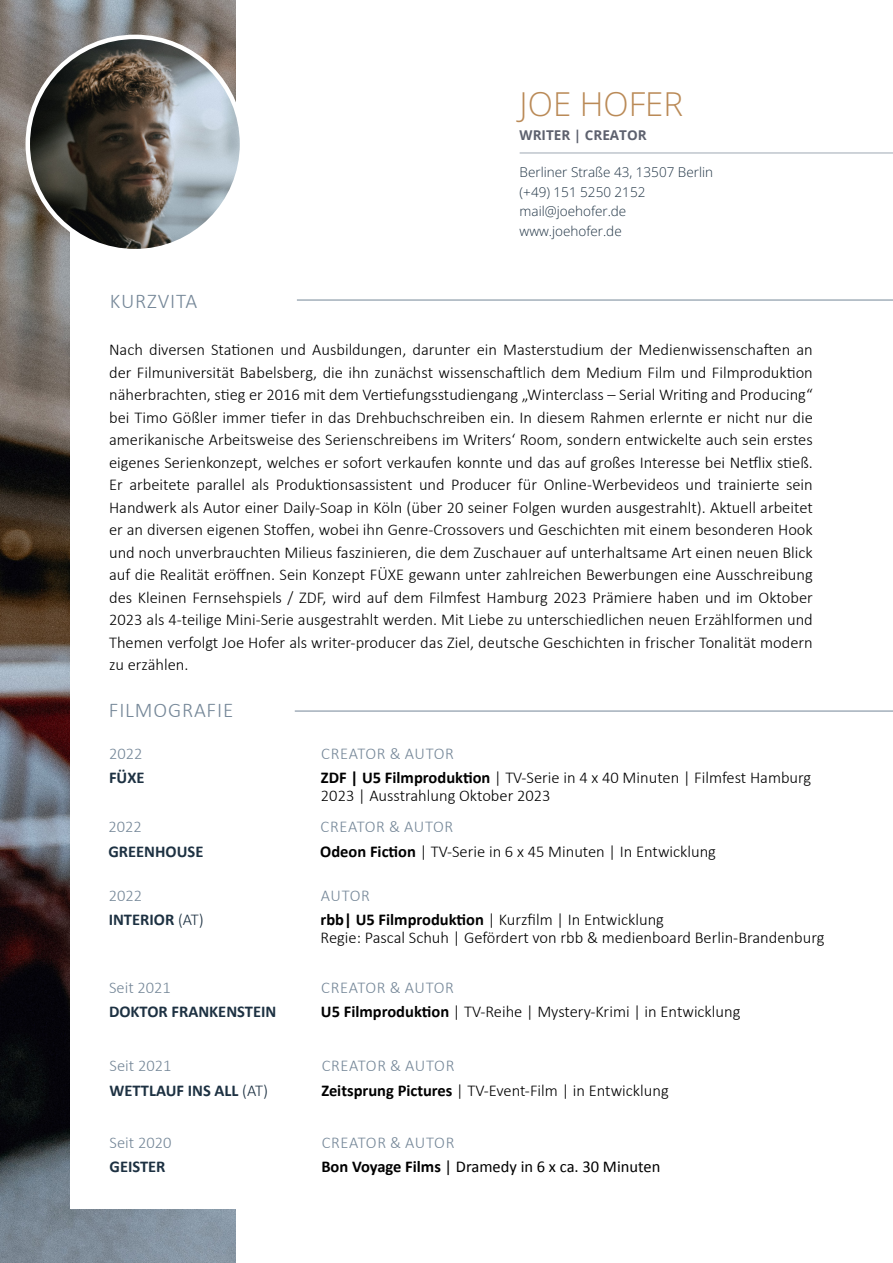
<style>
.page{position:relative;width:893px;height:1263px;background:#fff}
.page>*{position:absolute;margin:0;border:0;box-sizing:border-box;transform-origin:0 0}
.t1{font:33px "Open Sans";color:#ba8a57}
.t2{font:300 21px "Calibri";letter-spacing:.04em;color:#758798}
.t3{font:300 16.5px/22.5px "Calibri";color:#000}
.t4{font:700 16.5px "Calibri";color:#1d3142}
.t5{font:300 16.5px "Calibri";letter-spacing:.035em;color:#758798}
.t6{font:300 16.5px "Calibri";letter-spacing:.01em;color:#758798}
.t7{font:16.5px "Calibri";color:#000}
.t8{font:13.5px/19.5px "Open Sans";color:#1d3142}
.t9{font:700 13.5px "Open Sans";color:#5d616e}
.s1{font-weight:700}
.s2{font-weight:300}
</style>
<div class="page">
<img style="left:0;top:0;width:235px;height:1263px">
<div style="left:70px;top:120px;width:769px;height:1089px;background:#fff"></div>
<img style="left:28px;top:37px;width:214px;height:214px;border-radius:107px">
<hr style="left:295px;top:711px;width:598px;height:1px;background:#758798">
<hr style="left:297px;top:300px;width:596px;height:1px;background:#758798">
<hr style="left:520px;top:153px;width:373px;height:1px;background:#9ea8b4">
<h1 class="t1" style="left:520px;top:81px;width:165px">JOE HOFER</h1>
<p class="t9" style="left:520px;top:126px;width:129px">WRITER | CREATOR</p>
<p class="t2" style="left:110px;top:288px;width:89px">KURZVITA</p>
<p class="t8" style="left:520px;top:162px;width:195px">Berliner Straße 43, 13507 Berlin (+49) 151 5250 2152 mail@joehofer.de www.joehofer.de</p>
<p class="t3" style="left:109px;top:338px;width:705px;text-align:justify">Nach diversen Stationen und Ausbildungen, darunter ein Masterstudium der Medienwissenschaften an der Filmuniversität Babelsberg, die ihn zunächst wissenschaftlich dem Medium Film und Filmproduktion näherbrachten, stieg er 2016 mit dem Vertiefungsstudiengang „Winterclass – Serial Writing and Producing“ bei Timo Gößler immer tiefer in das Drehbuchschreiben ein. In diesem Rahmen erlernte er nicht nur die amerikanische Arbeitsweise des Serienschreibens im Writers‘ Room, sondern entwickelte auch sein erstes eigenes Serienkonzept, welches er sofort verkaufen konnte und das auf großes Interesse bei Netflix stieß.<br>Er arbeitete parallel als Produktionsassistent und Producer für Online-Werbevideos und trainierte sein Handwerk als Autor einer Daily-Soap in Köln (über 20 seiner Folgen wurden ausgestrahlt). Aktuell arbeitet er an diversen eigenen Stoffen, wobei ihn Genre-Crossovers und Geschichten mit einem besonderen Hook und noch unverbrauchten Milieus faszinieren, die dem Zuschauer auf unterhaltsame Art einen neuen Blick auf die Realität eröffnen. Sein Konzept FÜXE gewann unter zahlreichen Bewerbungen eine Ausschreibung des Kleinen Fernsehspiels / ZDF, wird auf dem Filmfest Hamburg 2023 Prämiere haben und im Oktober 2023 als 4-teilige Mini-Serie ausgestrahlt werden. Mit Liebe zu unterschiedlichen neuen Erzählformen und Themen verfolgt Joe Hofer als writer-producer das Ziel, deutsche Geschichten in frischer Tonalität modern zu erzählen.</p>
<p class="t2" style="left:109px;top:697px;width:126px">FILMOGRAFIE</p>
<p class="t6" style="left:109px;top:743px;width:35px">2022</p>
<p class="t5" style="left:321px;top:743px;width:134px">CREATOR &amp; AUTOR</p>
<p class="t4" style="left:109px;top:766px;width:37px">FÜXE</p>
<p class="t3" style="left:321px;top:768px;width:492px;line-height:18px"><span class="s1">ZDF | U5 Filmproduktion</span> | TV-Serie in 4 x 40 Minuten | Filmfest Hamburg<br>2023 | Ausstrahlung Oktober 2023</p>
<p class="t6" style="left:108px;top:817px;width:35px">2022</p>
<p class="t5" style="left:321px;top:816px;width:134px">CREATOR &amp; AUTOR</p>
<p class="t4" style="left:108px;top:840px;width:96px">GREENHOUSE</p>
<p class="t3" style="left:320px;top:840px;width:397px"><span class="s1">Odeon Fiction</span> | TV-Serie in 6 x 45 Minuten | In Entwicklung</p>
<p class="t6" style="left:109px;top:885px;width:35px">2022</p>
<p class="t6" style="left:321px;top:885px;width:51px">AUTOR</p>
<p class="t4" style="left:109px;top:908px;width:97px">INTERIOR <span class="s2">(AT)</span></p>
<p class="t3" style="left:321px;top:910px;width:505px;line-height:18px"><span class="s1">rbb| U5 Filmproduktion</span> | Kurzfilm | In Entwicklung<br>Regie: Pascal Schuh | Gefördert von rbb &amp; medienboard Berlin-Brandenburg</p>
<p class="t6" style="left:109px;top:977px;width:63px">Seit 2021</p>
<p class="t5" style="left:321px;top:977px;width:134px">CREATOR &amp; AUTOR</p>
<p class="t4" style="left:109px;top:1000px;width:169px">DOKTOR FRANKENSTEIN</p>
<p class="t3" style="left:321px;top:1000px;width:421px"><span class="s1">U5 Filmproduktion</span> | TV-Reihe | Mystery-Krimi | in Entwicklung</p>
<p class="t6" style="left:110px;top:1056px;width:63px">Seit 2021</p>
<p class="t5" style="left:322px;top:1055px;width:134px">CREATOR &amp; AUTOR</p>
<p class="t4" style="left:109px;top:1079px;width:160px">WETTLAUF INS ALL <span class="s2">(AT)</span></p>
<p class="t3" style="left:321px;top:1078px;width:349px"><span class="s1">Zeitsprung Pictures</span> | TV-Event-Film | in Entwicklung</p>
<p class="t6" style="left:110px;top:1132px;width:63px">Seit 2020</p>
<p class="t5" style="left:322px;top:1132px;width:134px">CREATOR &amp; AUTOR</p>
<p class="t4" style="left:109px;top:1155px;width:58px">GEISTER</p>
<p class="t7" style="left:321px;top:1156px;width:341px"><span class="s1">Bon Voyage Films</span> | Dramedy in 6 x ca. 30 Minuten</p>
</div>
